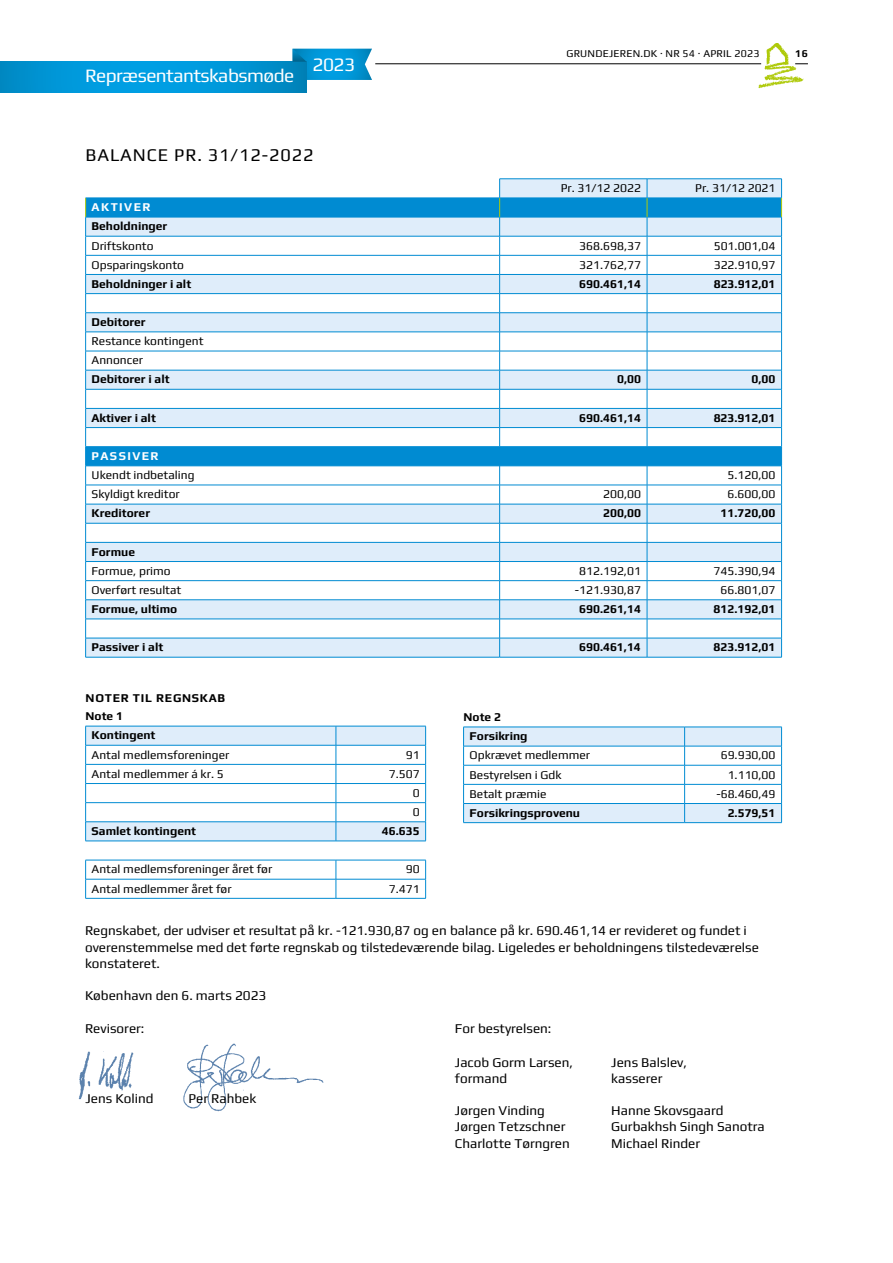
<style>
.page{position:relative;width:893px;height:1263px;background:#fff}
.page>*{position:absolute;margin:0;border:0;box-sizing:border-box;transform-origin:0 0}
.t1{font:19.05px "Play";letter-spacing:-.03em;color:#fff}
.t2{font:18px "Play";letter-spacing:.05em;color:#000}
.t3{font:13.5px/16.2px "Play";color:#000}
.t4{font:12px/19.2px "Play";color:#000}
.t5{font:700 12px/19.2px "Play";color:#000}
.t6{font:700 12px "Play";letter-spacing:.06em;color:#000}
.t7{font:700 12px "Play";letter-spacing:.12em;color:#fff}
.t8{font:10.5px "Play";letter-spacing:.02em;color:#000}
.t9{font:700 10.5px "Play";color:#000}
</style>
<div class="page">
<hr style="left:85px;top:657px;width:415px;height:1px;background:#008bd2">
<hr style="left:500px;top:657px;width:147px;height:1px;background:#008bd2">
<hr style="left:647px;top:657px;width:135px;height:1px;background:#008bd2">
<svg style="left:85px;top:179px;width:697px;height:478px"></svg>
<img style="left:78px;top:1051px;width:56px;height:49px">
<img style="left:183px;top:1043px;width:141px;height:69px">
<svg style="left:85px;top:726px;width:341px;height:115px"></svg>
<hr style="left:85px;top:841px;width:251px;height:1px;background:#008bd2">
<hr style="left:336px;top:841px;width:90px;height:1px;background:#008bd2">
<hr style="left:85px;top:860px;width:251px;height:1px;background:#008bd2">
<hr style="left:336px;top:860px;width:90px;height:1px;background:#008bd2">
<hr style="left:85px;top:879px;width:251px;height:1px;background:#008bd2">
<svg style="left:85px;top:860px;width:1px;height:38px"></svg>
<hr style="left:336px;top:879px;width:90px;height:1px;background:#008bd2">
<svg style="left:336px;top:860px;width:1px;height:38px"></svg>
<svg style="left:425px;top:860px;width:1px;height:38px"></svg>
<hr style="left:85px;top:898px;width:251px;height:1px;background:#008bd2">
<hr style="left:336px;top:898px;width:90px;height:1px;background:#008bd2">
<svg style="left:463px;top:727px;width:319px;height:95px"></svg>
<hr style="left:463px;top:822px;width:222px;height:1px;background:#008bd2">
<hr style="left:685px;top:822px;width:97px;height:1px;background:#008bd2">
<hr style="left:375px;top:63px;width:386px;height:1px;background:#000">
<img style="left:755px;top:44px;width:50px;height:45px">
<svg style="left:0;top:62px;width:306px;height:31px;background:#0096d6"></svg>
<svg style="left:293px;top:49px;width:79px;height:31px;background:#0b97d3"></svg>
<h1 class="t1" style="left:85px;top:64px;width:211px">Repræsentantskabsmøde</h1>
<h1 class="t1" style="left:313px;top:53px;width:44px">2023</h1>
<p class="t8" style="left:566px;top:47px;width:195px">GRUNDEJEREN.DK · NR 54 · APRIL 2023</p>
<p class="t9" style="left:795px;top:47px;width:14px">16</p>
<h2 class="t2" style="left:85px;top:145px;width:230px">BALANCE PR. 31/12-2022</h2>
<p class="t4" style="left:561px;top:178px;width:82px">Pr. 31/12 2022</p>
<p class="t4" style="left:695px;top:178px;width:82px">Pr. 31/12 2021</p>
<p class="t7" style="left:92px;top:200px;width:60px">AKTIVER</p>
<p class="t5" style="left:92px;top:216px;width:77px">Beholdninger</p>
<p class="t4" style="left:92px;top:236px;width:63px">Driftskonto</p>
<p class="t4" style="left:579px;top:236px;width:63px">368.698,37</p>
<p class="t4" style="left:714px;top:236px;width:63px">501.001,04</p>
<p class="t4" style="left:92px;top:255px;width:94px">Opsparingskonto</p>
<p class="t4" style="left:579px;top:255px;width:63px">321.762,77</p>
<p class="t4" style="left:714px;top:255px;width:63px">322.910,97</p>
<p class="t5" style="left:92px;top:274px;width:101px">Beholdninger i alt</p>
<p class="t5" style="left:579px;top:274px;width:63px">690.461,14</p>
<p class="t5" style="left:714px;top:274px;width:63px">823.912,01</p>
<p class="t5" style="left:92px;top:312px;width:56px">Debitorer</p>
<p class="t4" style="left:92px;top:331px;width:113px">Restance kontingent<br>Annoncer</p>
<p class="t5" style="left:92px;top:370px;width:80px">Debitorer i alt</p>
<p class="t5" style="left:617px;top:370px;width:25px">0,00</p>
<p class="t5" style="left:752px;top:370px;width:25px">0,00</p>
<p class="t5" style="left:92px;top:408px;width:66px">Aktiver i alt</p>
<p class="t5" style="left:579px;top:408px;width:63px">690.461,14</p>
<p class="t5" style="left:714px;top:408px;width:63px">823.912,01</p>
<p class="t7" style="left:92px;top:449px;width:69px">PASSIVER</p>
<p class="t4" style="left:92px;top:465px;width:104px">Ukendt indbetaling</p>
<p class="t4" style="left:728px;top:465px;width:49px">5.120,00</p>
<p class="t4" style="left:92px;top:484px;width:90px">Skyldigt kreditor</p>
<p class="t4" style="left:603px;top:484px;width:39px">200,00</p>
<p class="t4" style="left:728px;top:484px;width:49px">6.600,00</p>
<p class="t5" style="left:92px;top:503px;width:60px">Kreditorer</p>
<p class="t5" style="left:603px;top:503px;width:39px">200,00</p>
<p class="t5" style="left:721px;top:503px;width:56px">11.720,00</p>
<p class="t5" style="left:92px;top:542px;width:45px">Formue</p>
<p class="t4" style="left:92px;top:561px;width:81px">Formue, primo</p>
<p class="t4" style="left:579px;top:561px;width:63px">812.192,01</p>
<p class="t4" style="left:714px;top:561px;width:63px">745.390,94</p>
<p class="t4" style="left:92px;top:580px;width:91px">Overført resultat</p>
<p class="t4" style="left:575px;top:580px;width:68px">-121.930,87</p>
<p class="t4" style="left:721px;top:580px;width:56px">66.801,07</p>
<p class="t5" style="left:92px;top:599px;width:87px">Formue, ultimo</p>
<p class="t5" style="left:579px;top:599px;width:63px">690.261,14</p>
<p class="t5" style="left:714px;top:599px;width:63px">812.192,01</p>
<p class="t5" style="left:92px;top:637px;width:73px">Passiver i alt</p>
<p class="t5" style="left:579px;top:637px;width:63px">690.461,14</p>
<p class="t5" style="left:714px;top:637px;width:63px">823.912,01</p>
<p class="t6" style="left:86px;top:691px;width:141px">NOTER TIL REGNSKAB</p>
<p class="t5" style="left:86px;top:706px;width:39px">Note 1</p>
<p class="t5" style="left:92px;top:725px;width:65px">Kontingent</p>
<p class="t4" style="left:92px;top:745px;width:139px">Antal medlemsforeninger</p>
<p class="t4" style="left:406px;top:745px;width:15px">91</p>
<p class="t4" style="left:92px;top:764px;width:134px">Antal medlemmer á kr. 5</p>
<p class="t4" style="left:413px;top:764px;width:8px;text-align:justify;text-indent:-24px">7.507<br>0<br>0</p>
<p class="t5" style="left:92px;top:821px;width:106px">Samlet kontingent</p>
<p class="t5" style="left:382px;top:821px;width:39px">46.635</p>
<p class="t4" style="left:92px;top:859px;width:182px">Antal medlemsforeninger året før</p>
<p class="t4" style="left:406px;top:859px;width:15px">90</p>
<p class="t4" style="left:92px;top:879px;width:142px">Antal medlemmer året før</p>
<p class="t4" style="left:389px;top:879px;width:32px">7.471</p>
<p class="t5" style="left:470px;top:707px;width:59px;text-indent:-6px">Note 2<br>Forsikring</p>
<p class="t4" style="left:470px;top:745px;width:122px">Opkrævet medlemmer</p>
<p class="t4" style="left:721px;top:745px;width:56px">69.930,00</p>
<p class="t4" style="left:470px;top:765px;width:94px">Bestyrelsen i Gdk</p>
<p class="t4" style="left:728px;top:765px;width:49px">1.110,00</p>
<p class="t4" style="left:470px;top:784px;width:78px">Betalt præmie</p>
<p class="t4" style="left:716px;top:784px;width:61px">-68.460,49</p>
<p class="t5" style="left:470px;top:803px;width:112px">Forsikringsprovenu</p>
<p class="t5" style="left:728px;top:803px;width:49px">2.579,51</p>
<p class="t3" style="left:85px;top:922px;width:675px">Regnskabet, der udviser et resultat på kr. -121.930,87 og en balance på kr. 690.461,14 er revideret og fundet i overenstemmelse med det førte regnskab og tilstedeværende bilag. Ligeledes er beholdningens tilstedeværelse konstateret.</p>
<p class="t3" style="left:85px;top:987px;width:183px">København den 6. marts 2023</p>
<p class="t3" style="left:85px;top:1020px;width:61px">Revisorer:</p>
<p class="t3" style="left:455px;top:1020px;width:98px">For bestyrelsen:</p>
<p class="t3" style="left:85px;top:1090px;width:69px">Jens Kolind</p>
<p class="t3" style="left:188px;top:1090px;width:69px">Per Rahbek</p>
<p class="t3" style="left:455px;top:1053px;width:120px">Jacob Gorm Larsen, formand</p>
<p class="t3" style="left:611px;top:1053px;width:77px">Jens Balslev, kasserer</p>
<p class="t3" style="left:455px;top:1102px;width:116px">Jørgen Vinding<br>Jørgen Tetzschner<br>Charlotte Tørngren</p>
<p class="t3" style="left:611px;top:1102px;width:155px">Hanne Skovsgaard<br>Gurbakhsh Singh Sanotra<br>Michael Rinder</p>
</div>
